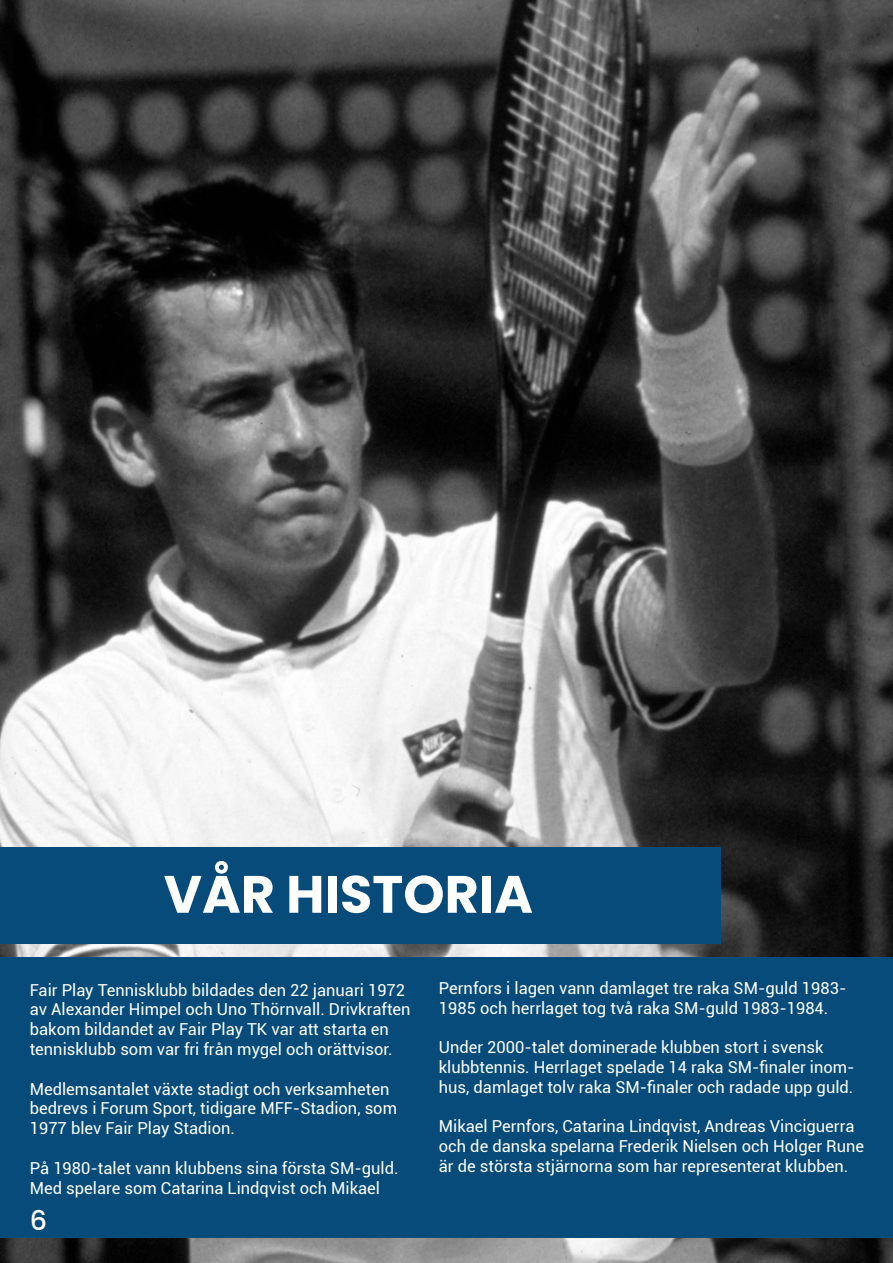
<style>
.page{position:relative;width:893px;height:1263px;background:#fff}
.page>*{position:absolute;margin:0;border:0;box-sizing:border-box;transform-origin:0 0}
.t1{font:700 52.5px "Poppins";color:#fff}
.t2{font:500 27px "Poppins";color:#fff}
.t3{font:16.5px/19.8px "Roboto";color:#fff}
</style>
<div class="page">
<img style="left:0;top:0;width:893px;height:1263px">
<div style="left:0;top:848px;width:721px;height:96px;background:#064b7a"></div>
<div style="left:0;top:958px;width:893px;height:280px;background:#064b7a"></div>
<h1 class="t1" style="left:164px;top:864px;width:371px">VÅR HISTORIA</h1>
<p class="t3" style="left:30px;top:979px;width:382px">Fair Play Tennisklubb bildades den 22 januari 1972 av Alexander Himpel och Uno Thörnvall. Drivkraften bakom bildandet av Fair Play TK var att starta en tennisklubb som var fri från mygel och orättvisor.</p>
<p class="t3" style="left:30px;top:1078px;width:369px">Medlemsantalet växte stadigt och verksamheten bedrevs i Forum Sport, tidigare MFF-Stadion, som<br>1977 blev Fair Play Stadion.</p>
<p class="t3" style="left:30px;top:1157px;width:370px">På 1980-talet vann klubbens sina första SM-guld.<br>Med spelare som Catarina Lindqvist och Mikael</p>
<h2 class="t2" style="left:30px;top:1205px;width:19px">6</h2>
<p class="t3" style="left:439px;top:977px;width:409px">Pernfors i lagen vann damlaget tre raka SM-guld 1983-<br>1985 och herrlaget tog två raka SM-guld 1983-1984.</p>
<p class="t3" style="left:439px;top:1037px;width:417px">Under 2000-talet dominerade klubben stort i svensk klubbtennis. Herrlaget spelade 14 raka SM-finaler inom&shy;hus, damlaget tolv raka SM-finaler och radade upp guld.</p>
<p class="t3" style="left:439px;top:1116px;width:427px">Mikael Pernfors, Catarina Lindqvist, Andreas Vinciguerra och de danska spelarna Frederik Nielsen och Holger Rune är de största stjärnorna som har representerat klubben.</p>
</div>
